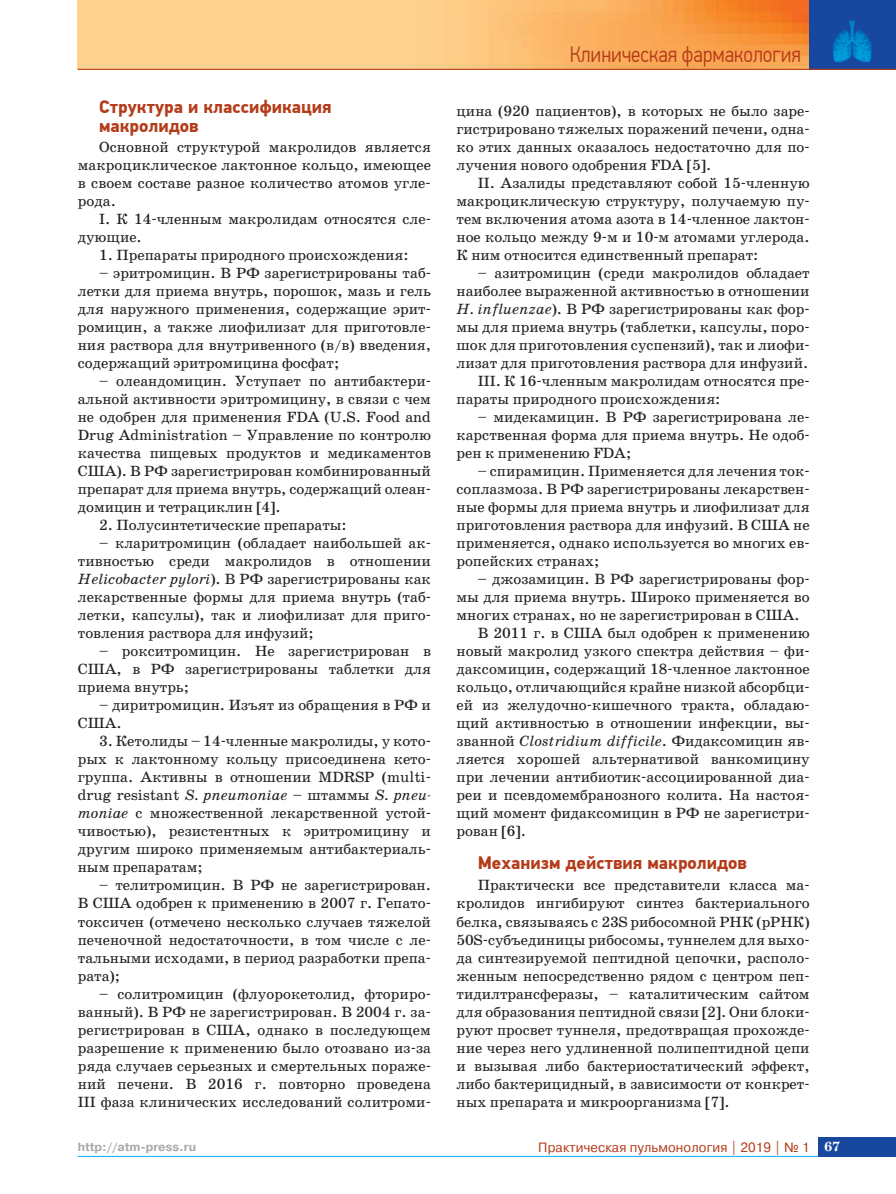
<style>
.page{position:relative;width:896px;height:1194px;background:#fff}
.page>*{position:absolute;margin:0;border:0;box-sizing:border-box;transform-origin:0 0}
.t1{font:300 22.5px "PF Din Text Cond Pro";color:#b43c1a}
.t2{font:700 18px/19.5px "PF Din Text Pro";color:#b43c1a}
.t3{font:15px/18px "School Book AC";color:#231f20;text-align:justify}
.t4{font:13.5px "Pragmatica C";letter-spacing:.01em;color:#b43c1a}
.t5{font:700 13.5px "School Book AC";color:#fff}
.t6{font:700 12px "Pragmatica C";color:#a7a9ac}
.s1{font-style:italic}
</style>
<div class="page">
<img style="left:78px;top:0;width:731px;height:69px">
<hr style="left:78px;top:1155px;width:817px;height:1px;background:#00aeef">
<div style="left:809px;top:0;width:86px;height:69px;background:#17479e"></div>
<hr style="left:78px;top:69px;width:817px;height:1px;background:#b43c1a">
<svg style="left:833px;top:20px;width:38px;height:42px"></svg>
<div style="left:818px;top:1137px;width:77px;height:19px;background:#17479e"></div>
<p class="t2" style="left:99px;top:98px;width:234px">Структура и классификация макролидов</p>
<p class="t3" style="left:78px;top:139px;width:354px;text-indent:21px">Основной структурой макролидов является макроциклическое лактонное кольцо, имеющее в своем составе разное количество атомов угле&shy;рода.</p>
<p class="t3" style="left:78px;top:211px;width:354px;text-indent:21px">I. К 14-членным макролидам относятся сле&shy;дующие.</p>
<p class="t3" style="left:99px;top:247px;width:311px">1. Препараты природного происхождения:</p>
<p class="t3" style="left:78px;top:265px;width:354px;text-indent:21px">– эритромицин. В РФ зарегистрированы таб&shy;летки для приема внутрь, порошок, мазь и гель для наружного применения, содержащие эрит&shy;ромицин, а также лиофилизат для приготовле&shy;ния раствора для внутривенного (в/в) введения, содержащий эритромицина фосфат;</p>
<p class="t3" style="left:78px;top:373px;width:354px;text-indent:21px">– олеандомицин. Уступает по антибактери&shy;альной активности эритромицину, в связи с чем не одобрен для применения FDA (U.S. Food and Drug Administration – Управление по контролю качества пищевых продуктов и медикаментов США). В РФ зарегистрирован комбинированный препарат для приема внутрь, содержащий олеан&shy;домицин и тетрациклин [4].</p>
<p class="t3" style="left:99px;top:517px;width:249px">2. Полусинтетические препараты:</p>
<p class="t3" style="left:78px;top:535px;width:354px;text-indent:21px">– кларитромицин (обладает наибольшей ак&shy;тивностью среди макролидов в отношении <span class="s1">Helicobacter pylori</span>). В РФ зарегистрированы как лекарственные формы для приема внутрь (таб&shy;летки, капсулы), так и лиофилизат для приго&shy;товления раствора для инфузий;</p>
<p class="t3" style="left:78px;top:643px;width:354px;text-indent:21px">– рокситромицин. Не зарегистрирован в США, в РФ зарегистрированы таблетки для приема внутрь;</p>
<p class="t3" style="left:78px;top:697px;width:354px;text-indent:21px">– диритромицин. Изъят из обращения в РФ и<br>США.</p>
<p class="t3" style="left:78px;top:733px;width:354px;text-indent:21px">3. Кетолиды – 14-членные макролиды, у кото&shy;рых к лактонному кольцу присоединена кето&shy;группа. Активны в отношении MDRSP (multi&shy;drug resistant <span class="s1">S. pneumoniae</span> – штаммы <span class="s1">S. pneu&shy;moniae</span> с множественной лекарственной устой&shy;чивостью), резистентных к эритромицину и другим широко применяемым антибактериаль&shy;ным препаратам;</p>
<p class="t3" style="left:78px;top:877px;width:354px;text-indent:21px">– телитромицин. В РФ не зарегистрирован.<br>В США одобрен к применению в 2007 г. Гепато&shy;токсичен (отмечено несколько случаев тяжелой печеночной недостаточности, в том числе с ле&shy;тальными исходами, в период разработки препа&shy;рата);</p>
<p class="t3" style="left:78px;top:985px;width:354px;text-indent:21px">– солитромицин (флуорокетолид, фториро&shy;ванный). В РФ не зарегистрирован. В 2004 г. за&shy;регистрирован в США, однако в последующем разрешение к применению было отозвано из-за ряда случаев серьезных и смертельных пораже&shy;ний печени. В 2016 г. повторно проведена III фаза клинических исследований солитроми-</p>
<h1 class="t1" style="left:569px;top:45px;width:233px">Клиническая фармакология</h1>
<p class="t3" style="left:456px;top:103px;width:354px">цина (920 пациентов), в которых не было заре&shy;гистрировано тяжелых поражений печени, одна&shy;ко этих данных оказалось недостаточно для по&shy;лучения нового одобрения FDA [5].</p>
<p class="t3" style="left:456px;top:175px;width:354px;text-indent:21px">II. Азалиды представляют собой 15-членную макроциклическую структуру, получаемую пу&shy;тем включения атома азота в 14-членное лактон&shy;ное кольцо между 9-м и 10-м атомами углерода.<br>К ним относится единственный препарат:</p>
<p class="t3" style="left:477px;top:265px;width:333px">– азитромицин (среди макролидов обладает</p>
<p class="t3" style="left:456px;top:283px;width:354px">наиболее выраженной активностью в отношении</p>
<p class="t3" style="left:456px;top:301px;width:354px"><span class="s1">H. influenzae</span>). В РФ зарегистрированы как фор-</p>
<p class="t3" style="left:456px;top:319px;width:354px">мы для приема внутрь (таблетки, капсулы, поро-</p>
<p class="t3" style="left:456px;top:337px;width:354px">шок для приготовления суспензий), так и лиофи-</p>
<p class="t3" style="left:456px;top:355px;width:353px">лизат для приготовления раствора для инфузий.</p>
<p class="t3" style="left:477px;top:373px;width:333px">III. К 16-членным макролидам относятся пре-</p>
<p class="t3" style="left:456px;top:391px;width:265px">параты природного происхождения:</p>
<p class="t3" style="left:456px;top:409px;width:354px;text-indent:21px">– мидекамицин. В РФ зарегистрирована ле&shy;карственная форма для приема внутрь. Не одоб&shy;рен к применению FDA;</p>
<p class="t3" style="left:456px;top:463px;width:354px;text-indent:21px">– спирамицин. Применяется для лечения ток&shy;соплазмоза. В РФ зарегистрированы лекарствен&shy;ные формы для приема внутрь и лиофилизат для приготовления раствора для инфузий. В США не применяется, однако используется во многих ев&shy;ропейских странах;</p>
<p class="t3" style="left:477px;top:571px;width:333px">– джозамицин. В РФ зарегистрированы фор-</p>
<p class="t3" style="left:456px;top:589px;width:354px">мы для приема внутрь. Широко применяется во</p>
<p class="t3" style="left:456px;top:607px;width:344px">многих странах, но не зарегистрирован в США.</p>
<p class="t3" style="left:477px;top:625px;width:333px">В 2011 г. в США был одобрен к применению</p>
<p class="t3" style="left:456px;top:643px;width:354px">новый макролид узкого спектра действия – фи-</p>
<p class="t3" style="left:456px;top:661px;width:354px">даксомицин, содержащий 18-членное лактонное</p>
<p class="t3" style="left:456px;top:679px;width:354px">кольцо, отличающийся крайне низкой абсорбци-</p>
<p class="t3" style="left:456px;top:697px;width:354px">ей из желудочно-кишечного тракта, обладаю-</p>
<p class="t3" style="left:456px;top:715px;width:354px">щий активностью в отношении инфекции, вы-</p>
<p class="t3" style="left:456px;top:733px;width:354px">званной <span class="s1">Clostridium difficile</span>. Фидаксомицин яв-</p>
<p class="t3" style="left:456px;top:751px;width:354px">ляется хорошей альтернативой ванкомицину</p>
<p class="t3" style="left:456px;top:769px;width:354px">при лечении антибиотик-ассоциированной диа-</p>
<p class="t3" style="left:456px;top:787px;width:354px">реи и псевдомембранозного колита. На настоя-</p>
<p class="t3" style="left:456px;top:805px;width:354px">щий момент фидаксомицин в РФ не зарегистри-</p>
<p class="t3" style="left:456px;top:823px;width:71px">рован [6].</p>
<p class="t2" style="left:477px;top:854px;width:270px">Механизм действия макролидов</p>
<p class="t3" style="left:456px;top:877px;width:354px;text-indent:21px">Практически все предст авители класса ма&shy;кролидов ингибируют синтез бактериального белка, связываясь с 23S рибосомной РНК (рРНК)<br>50S-субъединицы рибосомы, туннелем для выхо&shy;да синтезируемой пептидной цепочки, располо&shy;женным непосредственно рядом с центром пеп&shy;тидилтрансферазы, – каталитическим сайтом для образования пептидной связи [2]. Они блоки&shy;руют просвет туннеля, предотвращая прохожде&shy;ние через него удлиненной полипептидной цепи и вызывая либо бактериостатический эффект, либо бактерицидный, в зависимости от конкрет&shy;ных препарата и микроорганизма [7].</p>
<p class="t4" style="left:538px;top:1142px;width:273px">Практическая пульмонология | 2019 | № 1</p>
<p class="t6" style="left:78px;top:1141px;width:120px">http://atm-press.ru</p>
<p class="t5" style="left:824px;top:1140px;width:17px">67</p>
</div>
